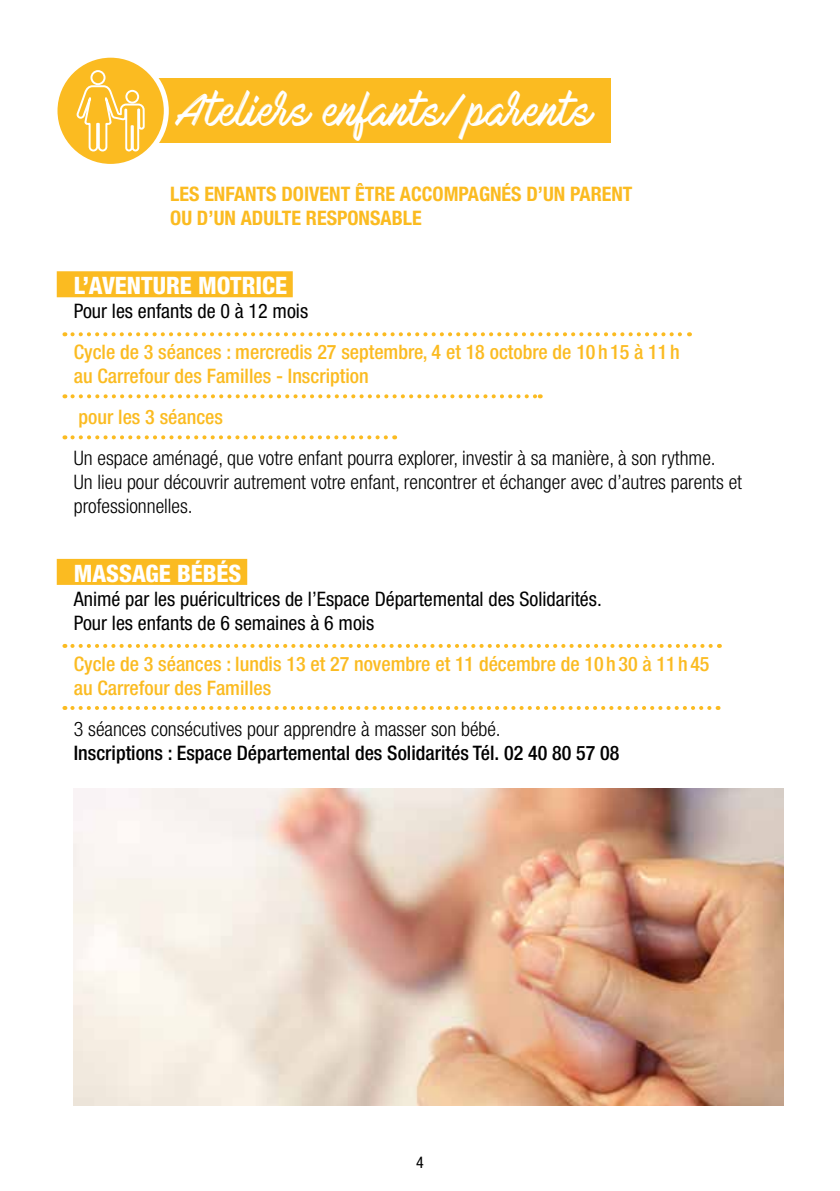
<style>
.page{position:relative;width:840px;height:1191px;background:#fff}
.page>*{position:absolute;margin:0;border:0;box-sizing:border-box;transform-origin:0 0}
.t1{font:40px "Mark My Words";letter-spacing:.02em;color:#fff}
.t2{font:800 condensed 24px "Helvetica Neue LT Pro";color:#fff}
.t3{font:300 condensed 20px/24px "Helvetica Neue LT Pro";color:#000}
.t4{font:500 condensed 20px/24px "Helvetica Neue LT Pro";color:#fbbb21}
.t5{font:condensed 20px/24px "Helvetica Neue LT Pro";color:#000}
.t6{font:700 condensed 20px/24px "Helvetica Neue LT Pro";color:#fbbb21}
.t7{font:500 condensed 20px "Helvetica Neue LT Pro";color:#000}
.t8{font:condensed 16px "Helvetica Neue LT Pro";color:#000}
</style>
<div class="page">
<div style="left:57px;top:271px;width:235px;height:26px;background:#fbbb21"></div>
<svg style="left:72px;top:332px;width:617px;height:4px"></svg>
<svg style="left:72px;top:394px;width:468px;height:4px"></svg>
<svg style="left:72px;top:435px;width:323px;height:4px"></svg>
<div style="left:57px;top:559px;width:190px;height:26px;background:#fbbb21"></div>
<svg style="left:72px;top:644px;width:647px;height:4px"></svg>
<svg style="left:72px;top:706px;width:646px;height:4px"></svg>
<div style="left:103px;top:79px;width:508px;height:64px;background:#fbbb21"></div>
<svg style="left:55px;top:55px;width:111px;height:111px;fill:#fbbb21"></svg>
<svg style="left:77px;top:81px;width:69px;height:71px"></svg>
<div style="left:125px;top:90px;width:14px;height:14px;border:2px solid #fff;border-radius:50%"></div>
<div style="left:90px;top:70px;width:15px;height:15px;border:2px solid #fff;border-radius:50%"></div>
<div style="left:52px;top:53px;width:117px;height:116px;border:5px solid #fff;border-radius:50%"></div>
<img style="left:74px;top:788px;width:708px;height:318px">
<h1 class="t1" style="left:178px;top:89px;width:415px">Ateliers enfants/parents</h1>
<p class="t6" style="left:170px;top:182px;width:463px">LES ENFANTS DOIVENT ÊTRE ACCOMPAGNÉS D’UN PARENT<br>OU D’UN ADULTE RESPONSABLE</p>
<p class="t2" style="left:74px;top:271px;width:215px">L’AVENTURE MOTRICE</p>
<p class="t5" style="left:74px;top:299px;width:236px">Pour les enfants de 0 à 12 mois</p>
<p class="t4" style="left:74px;top:340px;width:607px">Cycle de 3 séances : mercredis 27 septembre, 4 et 18 octobre de 10 h 15 à 11 h au Carrefour des Familles - Inscription</p>
<p class="t4" style="left:79px;top:405px;width:146px">pour les 3 séances</p>
<p class="t3" style="left:74px;top:446px;width:669px">Un espace aménagé, que votre enfant pourra explorer, investir à sa manière, à son rythme.<br>Un lieu pour découvrir autrement votre enfant, rencontrer et échanger avec d’autres parents et professionnelles.</p>
<p class="t2" style="left:74px;top:558px;width:169px">MASSAGE BÉBÉS</p>
<p class="t5" style="left:74px;top:586px;width:529px">Animé par les puéricultrices de l’Espace Départemental des Solidarités.<br>Pour les enfants de 6 semaines à 6 mois</p>
<p class="t4" style="left:74px;top:651px;width:637px">Cycle de 3 séances : lundis 13 et 27 novembre et 11 décembre de 10 h 30 à 11 h 45 au Carrefour des Familles</p>
<p class="t3" style="left:74px;top:716px;width:428px">3 séances consécutives pour apprendre à masser son bébé.</p>
<p class="t7" style="left:74px;top:740px;width:546px">Inscriptions : Espace Départemental des Solidarités Tél. 02 40 80 57 08</p>
<p class="t8" style="left:416px;top:1153px;width:9px">4</p>
</div>
